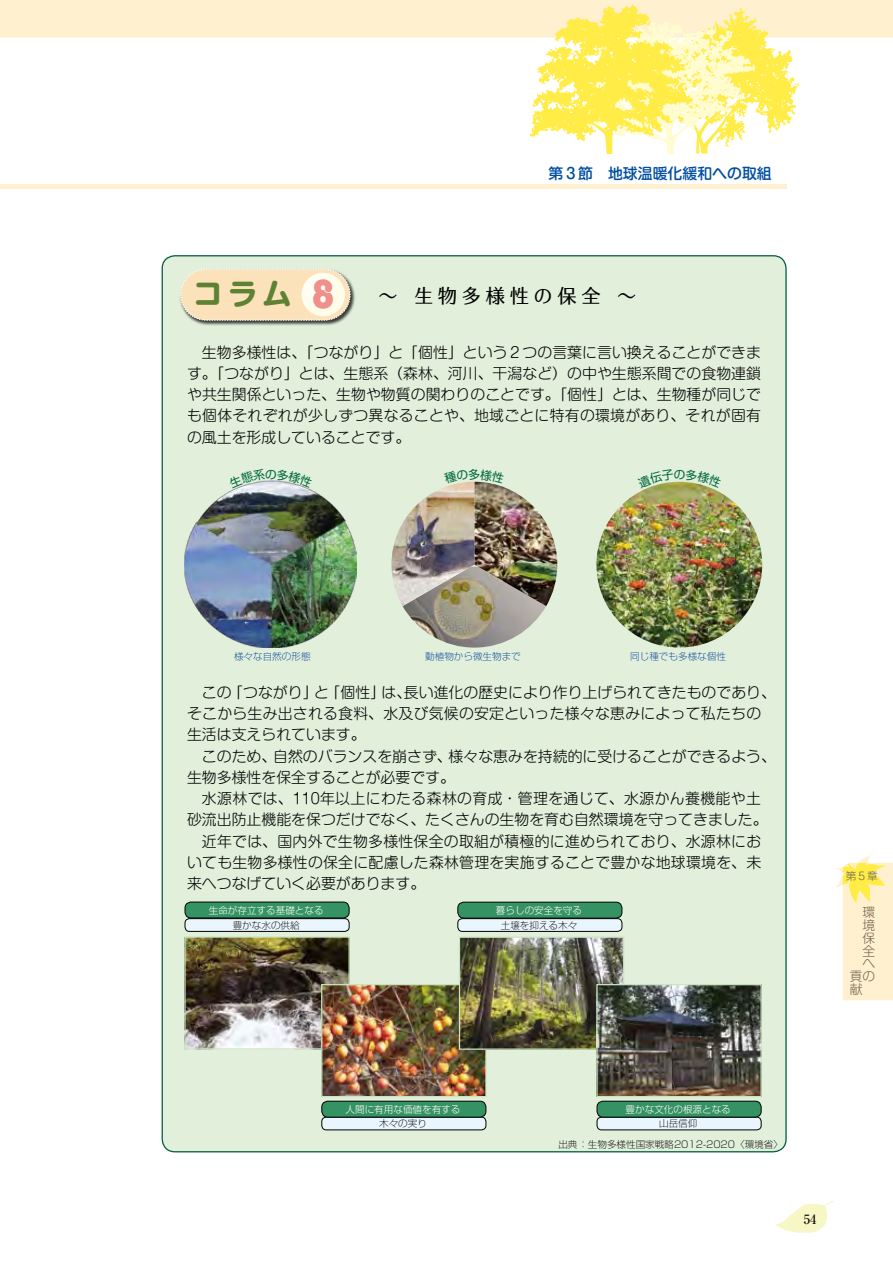
<style>
.page{position:relative;width:893px;height:1263px;background:#fff}
.page>*{position:absolute;margin:0;border:0;box-sizing:border-box;transform-origin:0 0}
.t1{font:34.05px "Tunnel Min Tightline";color:#f0908a}
.t2{font:700 29.7px "Shin M Go Pr 6 N";color:#5e8234}
.t3{font:19.2px "UD Typos 510 Std";letter-spacing:.25em;color:#000}
.t4{font:300 14.85px/21.3px "Shin M Go Pr 6 N";letter-spacing:.015em;color:#000}
.t5{font:500 14.85px "Shin M Go Pr 6 N";color:#004ea2}
.t6{font:300 12.75px "Shin M Go Pr 6 N";color:#706550}
.t7{font:500 12.75px "Ryumin Pr 6 N";color:#000}
.t8{font:300 10.65px "Shin M Go Pr 6 N";color:#706550}
.t9{font:300 expanded 9.6px "Shin Go Pr 6 N";color:#000}
.t10{font:300 9.6px "Shin Go Pr 6 N";color:#fff}
.t11{font:300 expanded 9.6px "Shin Go Pr 6 N";color:#003f98}
</style>
<div class="page">
<svg style="left:836px;top:855px;width:57px;height:145px;background:#fff2c6"></svg>
<svg style="left:775px;top:1201px;width:59px;height:32px"></svg>
<hr style="left:0;top:185px;width:787px;height:4px;background:#fff1cf">
<div style="left:0;top:0;width:893px;height:38px;background:#fff1cf"></div>
<svg style="left:529px;top:4px;width:271px;height:150px"></svg>
<div style="left:162px;top:256px;width:624px;height:896px;background:#e1efdb;border-radius:13px"></div>
<img style="left:180px;top:270px;width:175px;height:56px">
<div style="left:181px;top:269px;width:169px;height:51px;background:#fce2ba;border-radius:26px"></div>
<div style="left:180px;top:268px;width:171px;height:53px;border:1px dashed #fff;border-radius:26px"></div>
<div style="left:302px;top:273px;width:43px;height:43px;background:#fffeef;border-radius:22px"></div>
<div style="left:185px;top:919px;width:164px;height:12px;background:#eaf6fd;border-radius:4px"></div>
<div style="left:185px;top:918px;width:164px;height:14px;border:1px solid #000;border-radius:4px"></div>
<div style="left:458px;top:919px;width:164px;height:12px;background:#eaf6fd;border-radius:4px"></div>
<div style="left:458px;top:918px;width:164px;height:14px;border:1px solid #000;border-radius:4px"></div>
<div style="left:322px;top:1117px;width:164px;height:13px;background:#eaf6fd;border-radius:4px"></div>
<div style="left:322px;top:1117px;width:164px;height:13px;border:1px solid #000;border-radius:4px"></div>
<div style="left:597px;top:1117px;width:164px;height:13px;background:#eaf6fd;border-radius:4px"></div>
<div style="left:597px;top:1117px;width:164px;height:13px;border:1px solid #000;border-radius:4px"></div>
<img style="left:403px;top:606px;width:143px;height:41px">
<img style="left:391px;top:484px;width:166px;height:122px">
<img style="left:185px;top:488px;width:171px;height:159px">
<img style="left:596px;top:482px;width:166px;height:165px;border-radius:83px">
<div style="left:185px;top:902px;width:164px;height:16px;background:#359363;border-radius:6px"></div>
<div style="left:185px;top:902px;width:164px;height:16px;border:1px solid #000;border-radius:6px"></div>
<div style="left:458px;top:902px;width:164px;height:16px;background:#359363;border-radius:6px"></div>
<div style="left:458px;top:902px;width:164px;height:16px;border:1px solid #000;border-radius:6px"></div>
<div style="left:322px;top:1101px;width:164px;height:16px;background:#359363;border-radius:6px"></div>
<div style="left:322px;top:1101px;width:164px;height:16px;border:1px solid #000;border-radius:6px"></div>
<div style="left:597px;top:1101px;width:164px;height:16px;background:#359363;border-radius:6px"></div>
<div style="left:597px;top:1101px;width:164px;height:16px;border:1px solid #000;border-radius:6px"></div>
<img style="left:186px;top:938px;width:162px;height:110px">
<div style="left:184px;top:936px;width:166px;height:114px;border:1px solid #cbe4c1"></div>
<img style="left:323px;top:986px;width:162px;height:109px">
<div style="left:321px;top:984px;width:166px;height:113px;border:1px solid #cbe4c1"></div>
<img style="left:461px;top:938px;width:161px;height:110px">
<div style="left:459px;top:936px;width:165px;height:114px;border:1px solid #cbe4c1"></div>
<img style="left:598px;top:986px;width:162px;height:109px">
<div style="left:596px;top:984px;width:166px;height:113px;border:1px solid #cbe4c1"></div>
<svg style="left:456px;top:481px;width:37px;height:3px"></svg>
<svg style="left:237px;top:480px;width:70px;height:8px"></svg>
<svg style="left:648px;top:481px;width:63px;height:7px"></svg>
<p class="t5" style="left:549px;top:161px;width:225px">第３節　地球温暖化緩和への取組</p>
<h1 class="t1" style="left:312px;top:269px;width:24px">8</h1>
<h2 class="t2" style="left:193px;top:269px;width:100px">コラム</h2>
<p class="t3" style="left:283px;top:279px;width:355px">　　　　～ 生物多様性の保全 ～</p>
<p class="t4" style="left:187px;top:340px;width:575px;text-align:justify;text-indent:15px">生物多様性は、「つながり」と「個性」という２つの言葉に言い換えることができます。「つながり」とは、生態系（森林、河川、干潟など）の中や生態系間での食物連鎖や共生関係といった、生物や物質の関わりのことです。「個性」とは、生物種が同じでも個体それぞれが少しずつ異なることや、地域ごとに特有の環境があり、それが固有の風土を形成していることです。</p>
<p class="t11" style="left:234px;top:648px;width:78px">様々な自然の形態</p>
<p class="t11" style="left:630px;top:648px;width:97px">同じ種でも多様な個性</p>
<p class="t11" style="left:425px;top:648px;width:97px">動植物から微生物まで</p>
<p class="t4" style="left:187px;top:681px;width:590px;text-indent:15px">この「つながり」と「個性」は、長い進化の歴史により作り上げられてきたものであり、そこから生み出される食料、水及び気候の安定といった様々な恵みによって私たちの生活は支えられています。</p>
<p class="t4" style="left:187px;top:744px;width:590px;text-indent:15px">このため、自然のバランスを崩さず、様々な恵みを持続的に受けることができるよう、生物多様性を保全することが必要です。</p>
<p class="t4" style="left:202px;top:787px;width:560px">水源林では、110年以上にわたる森林の育成・管理を通じて、水源かん養機能や土</p>
<p class="t4" style="left:187px;top:808px;width:582px">砂流出防止機能を保つだけでなく、たくさんの生物を育む自然環境を守ってきました。</p>
<p class="t4" style="left:202px;top:829px;width:561px">近年では、国内外で生物多様性保全の取組が積極的に進められており、水源林にお</p>
<p class="t4" style="left:187px;top:851px;width:576px">いても生物多様性の保全に配慮した森林管理を実施することで豊かな地球環境を、未</p>
<p class="t4" style="left:187px;top:872px;width:240px">来へつなげていく必要があります。</p>
<p class="t10" style="left:209px;top:902px;width:116px">生命が存立する基礎となる</p>
<p class="t10" style="left:496px;top:902px;width:88px">暮らしの安全を守る</p>
<p class="t9" style="left:233px;top:917px;width:68px">豊かな水の供給</p>
<p class="t9" style="left:501px;top:917px;width:78px">土壌を抑える木々</p>
<p class="t8" style="left:846px;top:867px;width:33px">第５章</p>
<p class="t6" style="left:863px;top:902px;width:14px">環</p>
<p class="t6" style="left:863px;top:915px;width:14px">境</p>
<p class="t6" style="left:863px;top:928px;width:14px">保</p>
<p class="t6" style="left:863px;top:940px;width:14px">全</p>
<p class="t6" style="left:863px;top:953px;width:14px">へ</p>
<p class="t6" style="left:850px;top:966px;width:26px">貢の</p>
<p class="t6" style="left:850px;top:979px;width:14px">献</p>
<p class="t10" style="left:346px;top:1101px;width:116px">人間に有用な価値を有する</p>
<p class="t10" style="left:626px;top:1101px;width:107px">豊かな文化の根源となる</p>
<p class="t9" style="left:558px;top:1136px;width:226px">出典 ：生物多様性国家戦略2012-2020〈環境省〉</p>
<p class="t9" style="left:379px;top:1115px;width:49px">木々の実り</p>
<p class="t9" style="left:659px;top:1115px;width:40px">山岳信仰</p>
<p class="t7" style="left:804px;top:1210px;width:14px">54</p>
</div>
